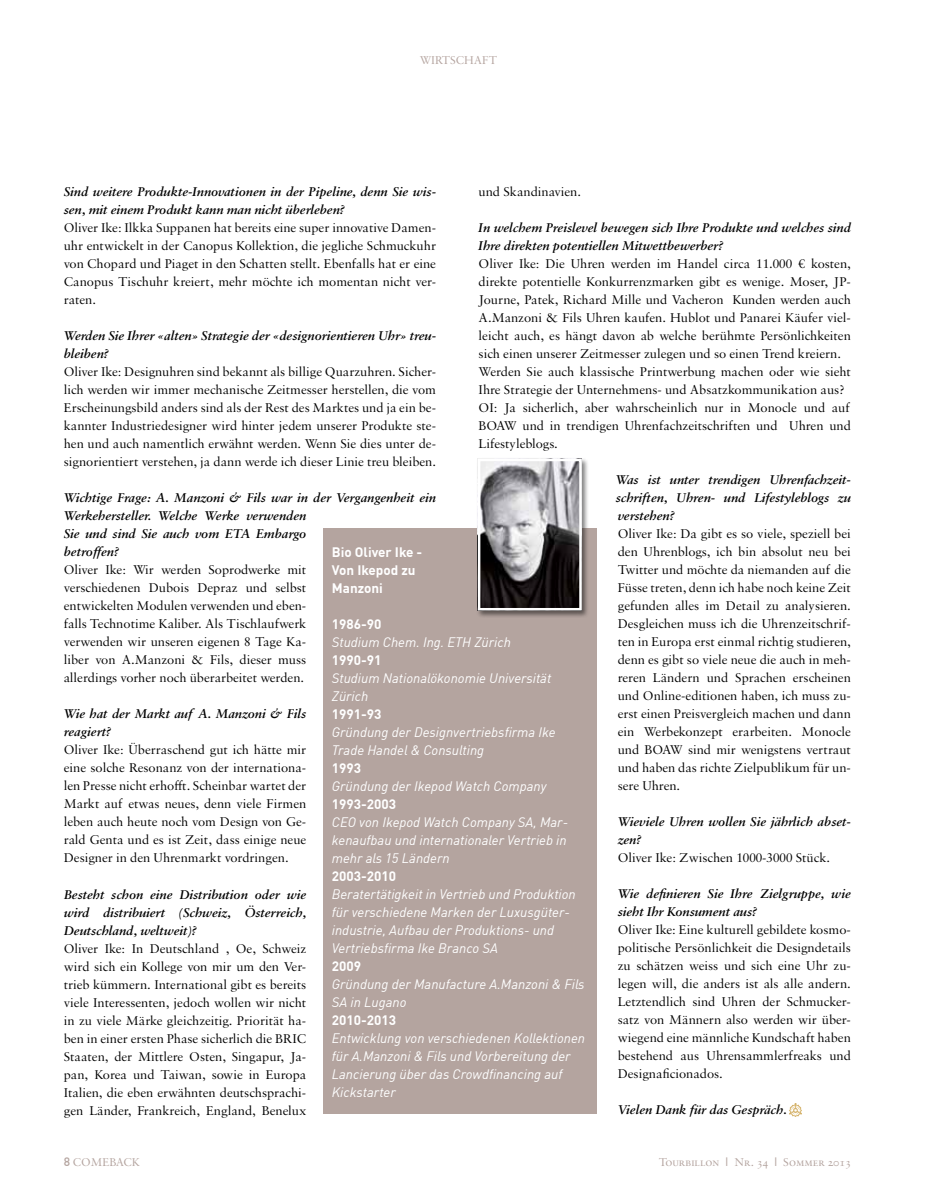
<style>
.page{position:relative;width:936px;height:1191px;background:#fff}
.page>*{position:absolute;margin:0;border:0;box-sizing:border-box;transform-origin:0 0}
.t1{font:13.5px/18px "Sabon MT Pro";color:#000;text-align:justify}
.t2{font:italic 600 13.5px/18px "Sabon MT Pro";color:#000}
.t3{font:italic 13.5px/18px "DIN Offc";color:#fff}
.t4{font:700 13.5px/18px "DIN Offc";color:#fff}
.t5{font:12px "Sabon MT Pro";color:#b4a49f}
.s1{font-family:"DIN Offc";font-weight:500}
.s2{font-family:"DIN Offc"}
</style>
<div class="page">
<svg style="left:789px;top:1103px;width:12px;height:13px"></svg>
<div style="left:323px;top:528px;width:273px;height:586px;background:#b4a49f"></div>
<div style="left:476px;top:457px;width:113px;height:161px;background:#000;opacity:.5"></div>
<img style="left:482px;top:463px;width:95px;height:143px">
<div style="left:478px;top:459px;width:103px;height:151px;border:3px solid #fff"></div>
<p class="t5" style="left:420px;top:53px;width:79px">WIRTSCHAFT</p>
<p class="t1" style="left:478px;top:183px;width:104px">und Skandinavien.</p>
<p class="t2" style="left:478px;top:219px;width:374px">In welchem Preislevel bewegen sich Ihre Produkte und welches sind<br>Ihre direkten potentiellen Mitwettbewerber?</p>
<p class="t1" style="left:478px;top:255px;width:374px;text-align:left">Oliver Ike: Die Uhren werden im Handel circa 11.000 € kosten, direkte potentielle Konkurrenzmarken gibt es wenige. Moser, JP-Journe, Patek, Richard Mille und Vacheron Kunden werden auch A.Manzoni &amp; Fils Uhren kaufen. Hublot und Panarei Käufer viel&shy;leicht auch, es hängt davon ab welche berühmte Persönlichkeiten sich einen unserer Zeitmesser zulegen und so einen Trend kreiern.<br>Werden Sie auch klassische Printwerbung machen oder wie sieht Ihre Strategie der Unternehmens- und Absatzkommunikation aus?<br>OI: Ja sicherlich, aber wahrscheinlich nur in Monocle und auf BOAW und in trendigen Uhrenfachzeitschriften und Uhren und Lifestyleblogs.</p>
<p class="t2" style="left:615px;top:471px;width:236px;text-align:justify">Was ist unter trendigen Uhrenfachzeit&shy;schriften, Uhren- und Lifestyleblogs zu verstehen?</p>
<p class="t1" style="left:617px;top:524px;width:235px">Oliver Ike: Da gibt es so viele, speziell bei den Uhrenblogs, ich bin absolut neu bei Twitter und möchte da niemanden auf die Füsse treten, denn ich habe noch keine Zeit gefunden alles im Detail zu analysieren.<br>Desgleichen muss ich die Uhrenzeitschrif&shy;ten in Europa erst einmal richtig studieren, denn es gibt so viele neue die auch in meh&shy;reren Ländern und Sprachen erscheinen und Online-editionen haben, ich muss zu&shy;erst einen Preisvergleich machen und dann ein Werbekonzept erarbeiten. Monocle und BOAW sind mir wenigstens vertraut und haben das richte Zielpublikum für un&shy;sere Uhren.</p>
<p class="t2" style="left:617px;top:812px;width:235px">Wieviele Uhren wollen Sie jährlich abset&shy;zen?</p>
<p class="t1" style="left:617px;top:848px;width:214px">Oliver Ike: Zwischen 1000-3000 Stück.</p>
<p class="t2" style="left:617px;top:884px;width:234px">Wie definieren Sie Ihre Zielgruppe, wie sieht Ihr Konsument aus?</p>
<p class="t1" style="left:617px;top:920px;width:235px">Oliver Ike: Eine kulturell gebildete kosmo&shy;politische Persönlichkeit die Designdetails zu schätzen weiss und sich eine Uhr zu&shy;legen will, die anders ist als alle andern.<br>Letztendlich sind Uhren der Schmucker&shy;satz von Männern also werden wir über&shy;wiegend eine männliche Kundschaft haben bestehend aus Uhrensammlerfreaks und Designaficionados.</p>
<p class="t2" style="left:617px;top:1100px;width:171px">Vielen Dank für das Gespräch.</p>
<p class="t2" style="left:64px;top:183px;width:374px">Sind weitere Produkte-Innovationen in der Pipeline, denn Sie wis&shy;sen, mit einem Produkt kann man nicht überleben?</p>
<p class="t1" style="left:64px;top:219px;width:374px">Oliver Ike: Ilkka Suppanen hat bereits eine super innovative Damen&shy;uhr entwickelt in der Canopus Kollektion, die jegliche Schmuckuhr von Chopard und Piaget in den Schatten stellt. Ebenfalls hat er eine Canopus Tischuhr kreiert, mehr möchte ich momentan nicht ver&shy;raten.</p>
<p class="t2" style="left:64px;top:327px;width:374px">Werden Sie Ihrer «alten» Strategie der «designorientieren Uhr» treu&shy;bleiben?</p>
<p class="t1" style="left:64px;top:363px;width:374px">Oliver Ike: Designuhren sind bekannt als billige Quarzuhren. Sicher&shy;lich werden wir immer mechanische Zeitmesser herstellen, die vom Erscheinungsbild anders sind als der Rest des Marktes und ja ein be&shy;kannter Industriedesigner wird hinter jedem unserer Produkte ste&shy;hen und auch namentlich erwähnt werden. Wenn Sie dies unter de&shy;signorientiert verstehen, ja dann werde ich dieser Linie treu bleiben.</p>
<p class="t2" style="left:64px;top:489px;width:374px">Wichtige Frage: A. Manzoni &amp; Fils war in der Vergangenheit ein Werkehersteller. Welche Werke verwenden<br>Sie und sind Sie auch vom ETA Embargo<br>betroffen?</p>
<p class="t1" style="left:64px;top:561px;width:244px">Oliver Ike: Wir werden Soprodwerke mit verschiedenen Dubois Depraz und selbst entwickelten Modulen verwenden und eben&shy;falls Technotime Kaliber. Als Tischlaufwerk verwenden wir unseren eigenen 8 Tage Ka&shy;liber von A.Manzoni &amp; Fils, dieser muss allerdings vorher noch überarbeitet werden.</p>
<p class="t2" style="left:64px;top:705px;width:244px">Wie hat der Markt auf A. Manzoni &amp; Fils reagiert?</p>
<p class="t1" style="left:64px;top:741px;width:244px">Oliver Ike: Überraschend gut ich hätte mir eine solche Resonanz von der internationa&shy;len Presse nicht erhofft. Scheinbar wartet der Markt auf etwas neues, denn viele Firmen leben auch heute noch vom Design von Ge&shy;rald Genta und es ist Zeit, dass einige neue Designer in den Uhrenmarkt vordringen.</p>
<p class="t2" style="left:64px;top:885px;width:244px;text-align:justify">Besteht schon eine Distribution oder wie wird distribuiert (Schweiz, Österreich, Deutschland, weltweit)?</p>
<p class="t1" style="left:64px;top:939px;width:244px">Oliver Ike: In Deutschland , Oe, Schweiz wird sich ein Kollege von mir um den Ver&shy;trieb kümmern. International gibt es bereits viele Interessenten, jedoch wollen wir nicht in zu viele Märke gleichzeitig. Priorität ha&shy;ben in einer ersten Phase sicherlich die BRIC Staaten, der Mittlere Osten, Singapur, Ja&shy;pan, Korea und Taiwan, sowie in Europa Italien, die eben erwähnten deutschsprachi&shy;gen Länder, Frankreich, England, Benelux</p>
<p class="t4" style="left:332px;top:542px;width:92px">Bio Oliver Ike -<br>Von Ikepod zu<br>Manzoni</p>
<p class="t4" style="left:332px;top:614px;width:51px">1986-90</p>
<p class="t3" style="left:332px;top:632px;width:181px">Studium Chem. Ing. ETH Zürich</p>
<p class="t4" style="left:332px;top:650px;width:51px">1990-91</p>
<p class="t3" style="left:332px;top:668px;width:221px">Studium Nationalökonomie Universität<br>Zürich</p>
<p class="t4" style="left:332px;top:704px;width:51px">1991-93</p>
<p class="t3" style="left:332px;top:722px;width:225px">Gründung der Designvertriebsfirma Ike<br>Trade Handel &amp; Consulting</p>
<p class="t4" style="left:332px;top:758px;width:31px">1993</p>
<p class="t3" style="left:332px;top:776px;width:216px">Gründung der Ikepod Watch Company</p>
<p class="t4" style="left:332px;top:794px;width:66px">1993-2003</p>
<p class="t3" style="left:332px;top:812px;width:238px;text-align:justify">CEO von Ikepod Watch Company SA, Mar&shy;kenaufbau und internationaler Vertrieb in mehr als 15 Ländern</p>
<p class="t4" style="left:332px;top:866px;width:66px">2003-2010</p>
<p class="t3" style="left:332px;top:884px;width:245px">Beratertätigkeit in Vertrieb und Produktion für verschiedene Marken der Luxusgüter&shy;industrie, Aufbau der Produktions- und Vertriebsfirma Ike Branco SA</p>
<p class="t4" style="left:332px;top:956px;width:31px">2009</p>
<p class="t3" style="left:332px;top:974px;width:254px">Gründung der Manufacture A.Manzoni &amp; Fils<br>SA in Lugano</p>
<p class="t4" style="left:332px;top:1010px;width:66px">2010-2013</p>
<p class="t3" style="left:332px;top:1028px;width:255px">Entwicklung von verschiedenen Kollektionen für A.Manzoni &amp; Fils und Vorbereitung der Lancierung über das Crowdfinancing auf Kickstarter</p>
<p class="t5" style="left:64px;top:1155px;width:78px"><span class="s1">8</span> COMEBACK</p>
<p class="t5" style="left:658px;top:1155px;width:193px">Tourbillon <span class="s2">I</span> Nr. 34 <span class="s2">I</span> Sommer 2013</p>
</div>
